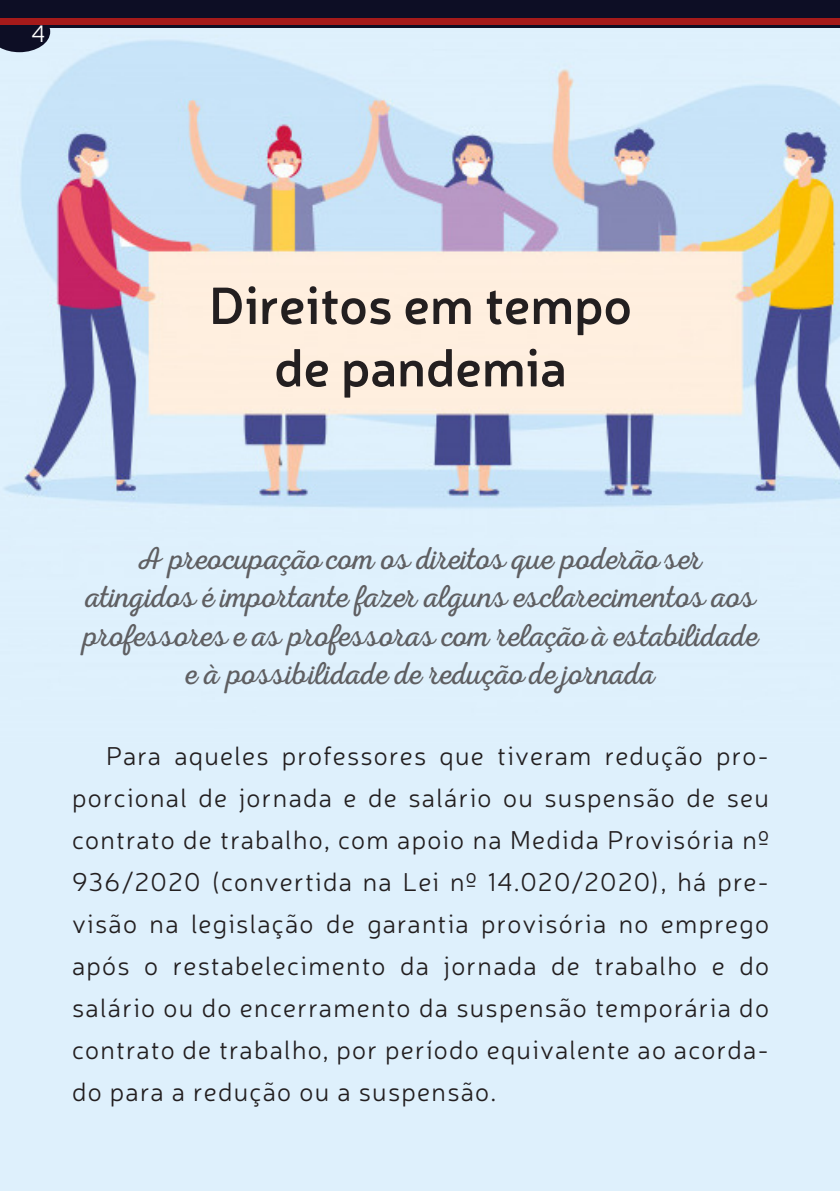
<style>
.page{position:relative;width:840px;height:1191px;background:#fff}
.page>*{position:absolute;margin:0;border:0;box-sizing:border-box;transform-origin:0 0}
.t1{font:600 52px/62.4px "Neris";color:#231f20;text-align:center}
.t2{font:32px/38.4px "Nexa Rust Script L 0";color:#5f5f62;text-align:center}
.t3{font:300 26px/42px "Neris";letter-spacing:.05em;color:#231f20;text-align:justify}
.t4{font:300 24px "Neris";color:#fff}
</style>
<div class="page">
<div style="left:0;top:0;width:839px;height:1191px;background:#def0fc"></div>
<img style="left:4px;top:29px;width:835px;height:479px">
<svg style="left:0;top:28px;width:50px;height:24px"></svg>
<div style="left:0;top:0;width:839px;height:28px;background:#0d0e25"></div>
<div style="left:0;top:19px;width:839px;height:6px;background:#a51a1a"></div>
<p class="t4" style="left:31px;top:18px;width:16px">4</p>
<p class="t1" style="left:209px;top:272px;width:424px">Direitos em tempo de pandemia</p>
<p class="t2" style="left:83px;top:543px;width:676px">A preocupação com os direitos que poderão ser atingidos é importante fazer alguns esclarecimentos aos professores e as professoras com relação à estabilidade e à possibilidade de redução de jornada</p>
<p class="t3" style="left:72px;top:733px;width:698px;text-indent:34px">Para aqueles professores que tiveram redução pro&shy;porcional de jornada e de salário ou suspensão de seu contrato de trabalho, com apoio na Medida Provisória nº 936/2020 (convertida na Lei nº 14.020/2020), há pre&shy;visão na legislação de garantia provisória no emprego após o restabelecimento da jornada de trabalho e do salário ou do encerramento da suspensão temporária do contrato de trabalho, por período equivalente ao acorda&shy;do para a redução ou a suspensão.</p>
</div>
